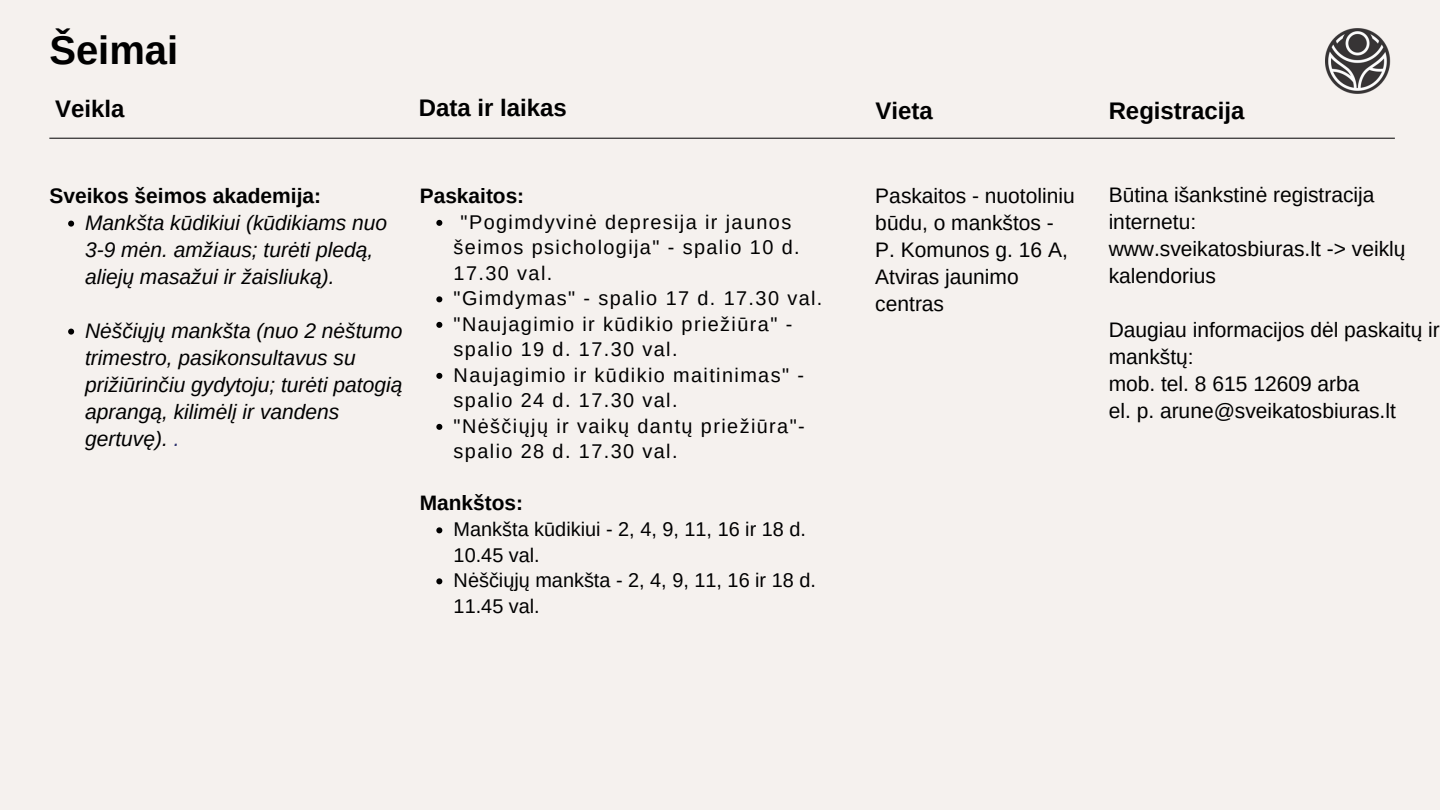
<style>
.page{position:relative;width:1440px;height:810px;background:#f5f1ee}
.page>*{position:absolute;margin:0;border:0;box-sizing:border-box;transform-origin:0 0}
.t1{font:700 40px "Arimo";color:#000}
.t2{font:700 24px "Arimo";color:#000}
.t3{font:21px/27px "Arimo";color:#000}
.t4{font:italic 21px/27px "Arimo";color:#000}
.t5{font:700 21px "Arimo";color:#000}
.t6{font:700 20.9px "Arimo";color:#000}
.t7{font:19.9px/25.5px "Arimo";letter-spacing:.07em;color:#000}
.t8{font:19.9px/25.5px "Arimo";color:#000}
.s1{color:#2e336e}
</style>
<div class="page">
<hr style="left:49px;top:138px;width:1346px;height:1px;background:#000">
<svg style="left:68px;top:221px;width:6px;height:6px"></svg>
<svg style="left:68px;top:329px;width:6px;height:6px"></svg>
<svg style="left:436px;top:220px;width:6px;height:6px"></svg>
<svg style="left:436px;top:296px;width:6px;height:6px"></svg>
<svg style="left:436px;top:322px;width:6px;height:6px"></svg>
<svg style="left:436px;top:373px;width:6px;height:6px"></svg>
<svg style="left:436px;top:424px;width:6px;height:6px"></svg>
<svg style="left:436px;top:527px;width:6px;height:6px"></svg>
<svg style="left:436px;top:578px;width:6px;height:6px"></svg>
<img style="left:1326px;top:29px;width:65px;height:65px">
<p class="t1" style="left:49px;top:28px;width:130px">Šeimai</p>
<p class="t2" style="left:55px;top:96px;width:71px">Veikla</p>
<p class="t2" style="left:419px;top:94px;width:150px">Data ir laikas</p>
<p class="t2" style="left:876px;top:98px;width:59px">Vieta</p>
<p class="t2" style="left:1109px;top:98px;width:137px">Registracija</p>
<p class="t5" style="left:49px;top:184px;width:273px">Sveikos šeimos akademija:</p>
<p class="t4" style="left:85px;top:209px;width:304px">Mankšta kūdikiui (kūdikiams nuo<br>3-9 mėn. amžiaus; turėti pledą, aliejų masažui ir žaisliuką).</p>
<p class="t4" style="left:85px;top:317px;width:319px">Nėščiųjų mankšta (nuo 2 nėštumo trimestro, pasikonsultavus su prižiūrinčiu gydytoju; turėti patogią aprangą, kilimėlį ir vandens gertuvę). <span class="s1">.</span></p>
<p class="t6" style="left:420px;top:184px;width:106px">Paskaitos:</p>
<p class="t7" style="left:454px;top:209px;width:348px;text-indent:7px">"Pogimdyvinė depresija ir jaunos šeimos psichologija" - spalio 10 d.<br>17.30 val.</p>
<p class="t7" style="left:454px;top:286px;width:370px">"Gimdymas" - spalio 17 d. 17.30 val.</p>
<p class="t7" style="left:454px;top:311px;width:340px">"Naujagimio ir kūdikio priežiūra" - spalio 19 d. 17.30 val.</p>
<p class="t7" style="left:454px;top:362px;width:352px">Naujagimio ir kūdikio maitinimas" - spalio 24 d. 17.30 val.</p>
<p class="t7" style="left:454px;top:413px;width:353px">"Nėščiųjų ir vaikų dantų priežiūra"- spalio 28 d. 17.30 val.</p>
<p class="t6" style="left:420px;top:491px;width:105px">Mankštos:</p>
<p class="t8" style="left:454px;top:517px;width:354px">Mankšta kūdikiui - 2, 4, 9, 11, 16 ir 18 d.<br>10.45 val.</p>
<p class="t8" style="left:454px;top:568px;width:364px">Nėščiųjų mankšta - 2, 4, 9, 11, 16 ir 18 d.<br>11.45 val.</p>
<p class="t3" style="left:875px;top:182px;width:201px">Paskaitos - nuotoliniu būdu, o mankštos -<br>P. Komunos g. 16 A,<br>Atviras jaunimo</p>
<p class="t3" style="left:875px;top:290px;width:70px">centras</p>
<p class="t3" style="left:1109px;top:181px;width:267px">Būtina išankstinė registracija internetu:</p>
<p class="t3" style="left:1109px;top:235px;width:298px">www.sveikatosbiuras.lt -&gt; veiklų kalendorius</p>
<p class="t3" style="left:1109px;top:316px;width:333px">Daugiau informacijos dėl paskaitų ir mankštų:</p>
<p class="t3" style="left:1109px;top:370px;width:252px">mob. tel. 8 615 12609 arba</p>
<p class="t3" style="left:1109px;top:397px;width:289px">el. p. arune@sveikatosbiuras.lt</p>
</div>
